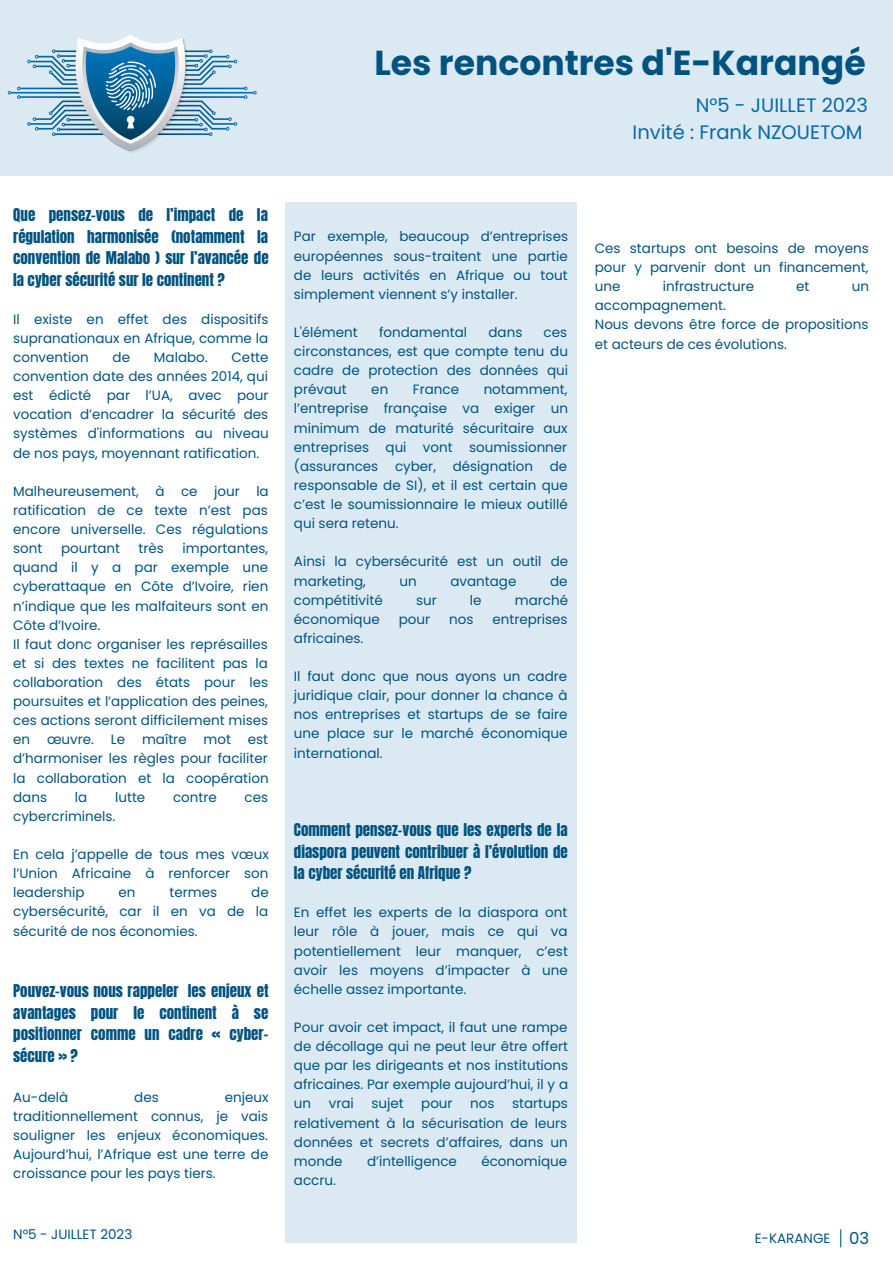
<style>
.page{position:relative;width:893px;height:1264px;background:#fff}
.page>*{position:absolute;margin:0;border:0;box-sizing:border-box;transform-origin:0 0}
.t1{font:700 34.65px "Poppins";color:#01537f}
.t2{font:19.5px "Poppins";color:#086aa7}
.t3{font:16.5px "Poppins";color:#01537f}
.t4{font:15px/21.3px "Anton";color:#01537f;text-align:justify}
.t5{font:13.5px/19px "Poppins";color:#01537f;text-align:justify}
</style>
<div class="page">
<div style="left:285px;top:202px;width:292px;height:1041px;background:#dbe9f2"></div>
<svg style="left:840px;top:1229px;width:1px;height:18px"></svg>
<div style="left:0;top:0;width:892px;height:176px;background:#dbe9f2"></div>
<img style="left:7px;top:35px;width:250px;height:118px">
<p class="t1" style="left:374px;top:38px;width:493px">Les rencontres d'E-Karangé</p>
<p class="t2" style="left:695px;top:91px;width:173px">N°5 - JUILLET 2023</p>
<p class="t2" style="left:632px;top:118px;width:231px">Invité : Frank NZOUETOM</p>
<p class="t4" style="left:13px;top:205px;width:257px">Que pensez-vous de l’impact de la régulation harmonisée (notamment la convention de Malabo ) sur l’avancée de la cyber sécurité sur le continent ?</p>
<p class="t5" style="left:13px;top:309px;width:257px">Il existe en effet des dispositifs supranationaux en Afrique, comme la convention</p>
<p class="t5" style="left:113px;top:348px;width:19px">de</p>
<p class="t5" style="left:154px;top:348px;width:55px">Malabo.</p>
<p class="t5" style="left:13px;top:348px;width:257px;text-indent:218px">Cette convention date des années 2014, qui est édicté par l’UA, avec pour vocation d’encadrer la sécurité des systèmes d'informations au niveau de nos pays, moyennant ratification.</p>
<p class="t5" style="left:13px;top:481px;width:257px">Malheureusement, à ce jour la ratification de ce texte n’est pas encore universelle. Ces régulations sont</p>
<p class="t5" style="left:61px;top:539px;width:60px">pourtant</p>
<p class="t5" style="left:139px;top:539px;width:27px">très</p>
<p class="t5" style="left:13px;top:539px;width:257px;text-indent:169px">importantes, quand il y a par exemple une cyberattaque en Côte d’Ivoire, rien n’indique que les malfaiteurs sont en Côte d’Ivoire.</p>
<p class="t5" style="left:13px;top:634px;width:256px">Il faut donc organiser les représailles et si des textes ne facilitent pas la collaboration des états pour les poursuites et l’application des peines, ces actions seront difficilement mises en</p>
<p class="t5" style="left:47px;top:730px;width:48px">œuvre.</p>
<p class="t5" style="left:111px;top:730px;width:16px">Le</p>
<p class="t5" style="left:142px;top:730px;width:46px">maître</p>
<p class="t5" style="left:203px;top:730px;width:29px">mot</p>
<p class="t5" style="left:13px;top:730px;width:257px;text-indent:235px">est d’harmoniser les règles pour faciliter la collaboration et la coopération dans</p>
<p class="t5" style="left:75px;top:787px;width:14px">la</p>
<p class="t5" style="left:115px;top:787px;width:32px">lutte</p>
<p class="t5" style="left:173px;top:787px;width:45px">contre</p>
<p class="t5" style="left:244px;top:787px;width:25px">ces</p>
<p class="t5" style="left:13px;top:806px;width:104px">cybercriminels.</p>
<p class="t5" style="left:13px;top:844px;width:257px">En cela j’appelle de tous mes vœux l’Union Africaine à renforcer son leadership</p>
<p class="t5" style="left:13px;top:883px;width:257px;text-indent:238px">de cybersécurité, car il en va de la sécurité de nos économies.</p>
<p class="t5" style="left:119px;top:883px;width:18px">en</p>
<p class="t5" style="left:170px;top:883px;width:49px">termes</p>
<p class="t4" style="left:13px;top:980px;width:257px">Pouvez-vous nous rappeler les enjeux et avantages pour le continent à se positionner comme un cadre « cyber&shy;sécure » ?</p>
<p class="t5" style="left:13px;top:1087px;width:57px">Au-delà</p>
<p class="t5" style="left:134px;top:1087px;width:26px">des</p>
<p class="t5" style="left:13px;top:1087px;width:257px;text-indent:212px">enjeux traditionnellement connus, je vais souligner les enjeux économiques.<br>Aujourd’hui, l’Afrique est une terre de croissance pour les pays tiers.</p>
<p class="t5" style="left:294px;top:227px;width:276px">Par exemple, beaucoup d’entreprises européennes sous-traitent une partie de leurs activités en Afrique ou tout simplement viennent s’y installer.</p>
<p class="t5" style="left:294px;top:323px;width:65px">L'élément</p>
<p class="t5" style="left:379px;top:323px;width:90px">fondamental</p>
<p class="t5" style="left:488px;top:323px;width:35px">dans</p>
<p class="t5" style="left:294px;top:323px;width:276px;text-indent:250px">ces circonstances, est que compte tenu du cadre de protection des données qui prévaut</p>
<p class="t5" style="left:371px;top:380px;width:18px">en</p>
<p class="t5" style="left:413px;top:380px;width:48px">France</p>
<p class="t5" style="left:294px;top:380px;width:275px;text-indent:190px">notamment, l’entreprise française va exiger un minimum de maturité sécuritaire aux entreprises qui vont soumissionner (assurances cyber, désignation de responsable de SI), et il est certain que c’est le soumissionnaire le mieux outillé qui sera retenu.</p>
<p class="t5" style="left:294px;top:552px;width:276px">Ainsi la cybersécurité est un outil de marketing,</p>
<p class="t5" style="left:399px;top:571px;width:19px">un</p>
<p class="t5" style="left:450px;top:571px;width:67px">avantage</p>
<p class="t5" style="left:550px;top:571px;width:19px">de</p>
<p class="t5" style="left:294px;top:590px;width:90px">compétitivité</p>
<p class="t5" style="left:416px;top:590px;width:22px">sur</p>
<p class="t5" style="left:470px;top:590px;width:13px">le</p>
<p class="t5" style="left:515px;top:590px;width:55px">marché</p>
<p class="t5" style="left:294px;top:609px;width:87px">économique</p>
<p class="t5" style="left:398px;top:609px;width:33px">pour</p>
<p class="t5" style="left:449px;top:609px;width:26px">nos</p>
<p class="t5" style="left:492px;top:609px;width:77px">entreprises</p>
<p class="t5" style="left:294px;top:628px;width:71px">africaines.</p>
<p class="t5" style="left:294px;top:667px;width:275px">Il faut donc que nous ayons un cadre juridique clair, pour donner la chance à nos entreprises et startups de se faire une place sur le marché économique international.</p>
<p class="t4" style="left:294px;top:819px;width:275px">Comment pensez-vous que les experts de la diaspora peuvent contribuer à l’évolution de la cyber sécurité en Afrique ?</p>
<p class="t5" style="left:294px;top:903px;width:275px">En effet les experts de la diaspora ont leur rôle à jouer, mais ce qui va potentiellement leur manquer, c’est avoir les moyens d’impacter à une échelle assez importante.</p>
<p class="t5" style="left:294px;top:1017px;width:276px">Pour avoir cet impact, il faut une rampe de décollage qui ne peut leur être offert que par les dirigeants et nos institutions africaines. Par exemple aujourd’hui, il y a un</p>
<p class="t5" style="left:329px;top:1094px;width:27px">vrai</p>
<p class="t5" style="left:371px;top:1094px;width:34px">sujet</p>
<p class="t5" style="left:421px;top:1094px;width:33px">pour</p>
<p class="t5" style="left:470px;top:1094px;width:26px">nos</p>
<p class="t5" style="left:294px;top:1094px;width:275px;text-indent:218px">startups relativement à la sécurisation de leurs données et secrets d’affaires, dans un monde</p>
<p class="t5" style="left:367px;top:1151px;width:91px">d’intelligence</p>
<p class="t5" style="left:481px;top:1151px;width:87px">économique</p>
<p class="t5" style="left:294px;top:1170px;width:43px">accru.</p>
<p class="t5" style="left:594px;top:239px;width:275px">Ces startups ont besoins de moyens pour y parvenir dont un financement, une</p>
<p class="t5" style="left:662px;top:277px;width:93px">infrastructure</p>
<p class="t5" style="left:796px;top:277px;width:15px">et</p>
<p class="t5" style="left:851px;top:277px;width:19px">un</p>
<p class="t5" style="left:594px;top:296px;width:133px">accompagnement.</p>
<p class="t5" style="left:594px;top:315px;width:275px">Nous devons être force de propositions et acteurs de ces évolutions.</p>
<p class="t5" style="left:13px;top:1224px;width:121px">N°5 - JUILLET 2023</p>
<p class="t5" style="left:754px;top:1228px;width:77px">E-KARANGE</p>
<p class="t3" style="left:849px;top:1226px;width:22px">03</p>
</div>
